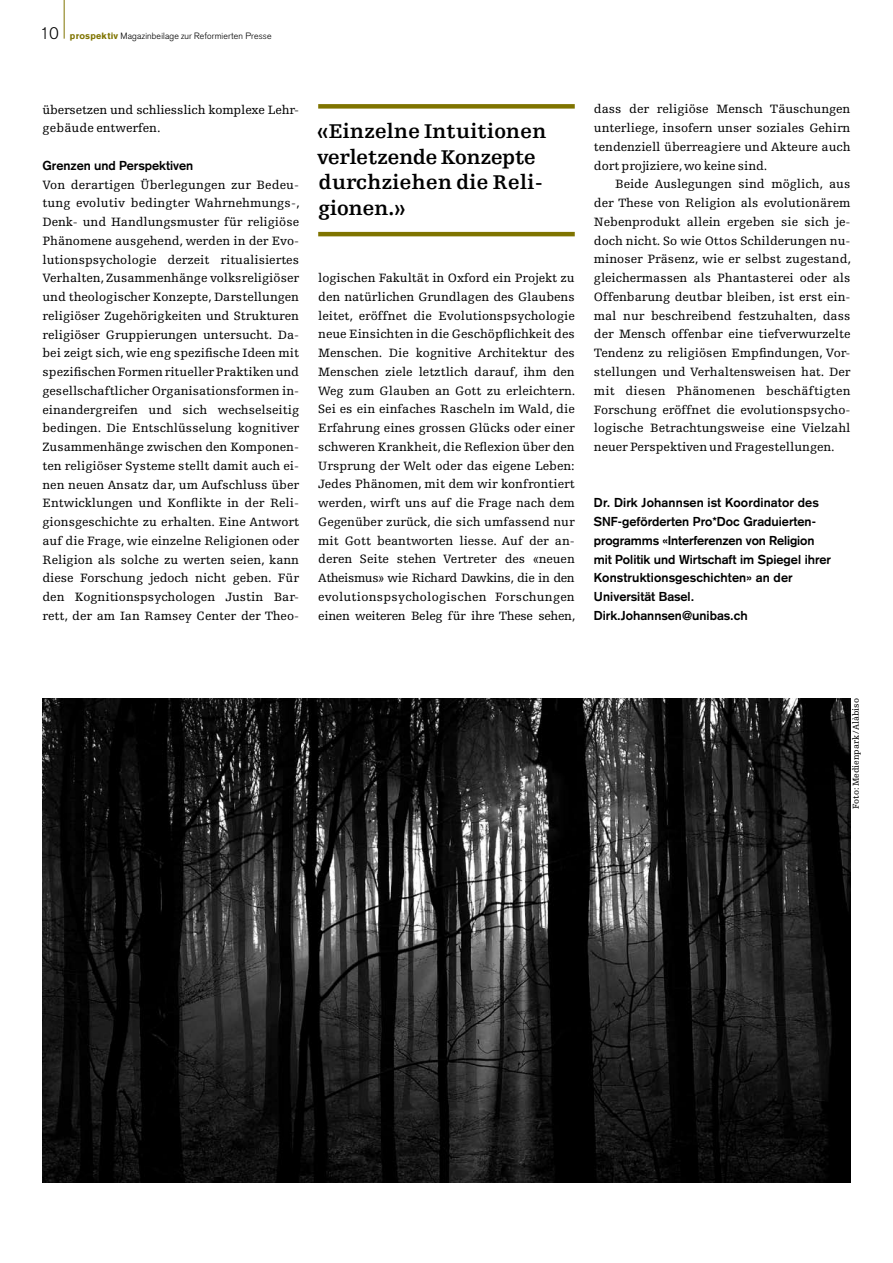
<style>
.page{position:relative;width:893px;height:1263px;background:#fff}
.page>*{position:absolute;margin:0;border:0;box-sizing:border-box;transform-origin:0 0}
.t1{font:700 21px/25.5px "Egyptienne FLT";letter-spacing:.01em;color:#000}
.t2{font:12.75px/18.8px "Egyptienne FLT";color:#000;text-align:justify}
.t3{font:700 12.75px/18.8px "Akzidenz Grotesk";color:#000}
.t4{font:300 9px "Akzidenz Grotesk";letter-spacing:.02em;color:#000}
.t5{font:9px "Egyptienne FLT";letter-spacing:-.005em;color:#000}
.s1{font-size:16.5px}
.s2{font-weight:900;color:#7f7400}
</style>
<div class="page">
<hr style="left:64px;top:0;width:1px;height:39px;background:#7f7400">
<img style="left:43px;top:699px;width:807px;height:483px">
<div style="left:318px;top:104px;width:257px;height:5px;background:#7f7400"></div>
<hr style="left:318px;top:232px;width:257px;height:4px;background:#7f7400">
<p class="t4" style="left:40px;top:30px;width:233px"><span class="s1">10</span> <span class="s2">prospektiv</span> Magazinbeilage zur Reformierten Presse</p>
<p class="t2" style="left:43px;top:100px;width:258px">übersetzen und schliesslich komplexe Lehr&shy;gebäude entwerfen.</p>
<p class="t3" style="left:43px;top:156px;width:152px">Grenzen und Perspektiven</p>
<p class="t2" style="left:43px;top:175px;width:259px">Von derartigen Überlegungen zur Bedeu&shy;tung evolutiv bedingter Wahrnehmungs-, Denk- und Handlungsmuster für religiöse Phänomene ausgehend, werden in der Evo&shy;lutionspsychologie derzeit ritualisiertes Verhalten, Zusammenhänge volksreligiöser und theologischer Konzepte, Darstellungen religiöser Zugehörigkeiten und Strukturen religiöser Gruppierungen untersucht. Da&shy;bei zeigt sich, wie eng spezifische Ideen mit spezifischen Formen ritueller Praktiken und gesellschaftlicher Organisationsformen in&shy;einandergreifen und sich wechselseitig bedingen. Die Entschlüsselung kognitiver Zusammenhänge zwischen den Komponen&shy;ten religiöser Systeme stellt damit auch ei&shy;nen neuen Ansatz dar, um Aufschluss über Entwicklungen und Konflikte in der Reli&shy;gionsgeschichte zu erhalten. Eine Antwort auf die Frage, wie einzelne Religionen oder Religion als solche zu werten seien, kann diese Forschung jedoch nicht geben. Für den Kognitionspsychologen Justin Bar&shy;rett, der am Ian Ramsey Center der Theo-</p>
<h1 class="t1" style="left:317px;top:119px;width:231px">«Einzelne Intuitionen verletzende Konzepte durchziehen die Reli&shy;gionen.»</h1>
<p class="t2" style="left:318px;top:269px;width:259px">logischen Fakultät in Oxford ein Projekt zu den natürlichen Grundlagen des Glaubens leitet, eröffnet die Evolutionspsychologie neue Einsichten in die Geschöpflichkeit des Menschen. Die kognitive Architektur des Menschen ziele letztlich darauf, ihm den Weg zum Glauben an Gott zu erleichtern.<br>Sei es ein einfaches Rascheln im Wald, die Erfahrung eines grossen Glücks oder einer schweren Krankheit, die Reflexion über den Ursprung der Welt oder das eigene Leben:<br>Jedes Phänomen, mit dem wir konfrontiert werden, wirft uns auf die Frage nach dem Gegenüber zurück, die sich umfassend nur mit Gott beantworten liesse. Auf der an&shy;deren Seite stehen Vertreter des «neuen Atheismus» wie Richard Dawkins, die in den evolutionspsychologischen Forschungen einen weiteren Beleg für ihre These sehen,</p>
<p class="t2" style="left:594px;top:100px;width:258px">dass der religiöse Mensch Täuschungen unterliege, insofern unser soziales Gehirn tendenziell überreagiere und Akteure auch dort projiziere, wo keine sind.</p>
<p class="t2" style="left:594px;top:175px;width:259px;text-indent:21px">Beide Auslegungen sind möglich, aus der These von Religion als evolutionärem Nebenprodukt allein ergeben sie sich je&shy;doch nicht. So wie Ottos Schilderungen nu&shy;minoser Präsenz, wie er selbst zugestand, gleichermassen als Phantasterei oder als Offenbarung deutbar bleiben, ist erst ein&shy;mal nur beschreibend festzuhalten, dass der Mensch offenbar eine tiefverwurzelte Tendenz zu religiösen Empfindungen, Vor&shy;stellungen und Verhaltensweisen hat. Der mit diesen Phänomenen beschäftigten Forschung eröffnet die evolutionspsycho&shy;logische Betrachtungsweise eine Vielzahl neuer Perspektiven und Fragestellungen.</p>
<p class="t3" style="left:594px;top:493px;width:239px">Dr. Dirk Johannsen ist Koordinator des SNF-geförderten Pro*Doc Graduierten&shy;programms «Interferenzen von Religion mit Politik und Wirtschaft im Spiegel ihrer Konstruktionsgeschichten» an der Universität Basel.<br>Dirk.Johannsen@unibas.ch</p>
<p class="t5" style="left:851px;top:808px;width:112px;rotate:-90deg">Foto: Medienpark/Alàbiso</p>
</div>
